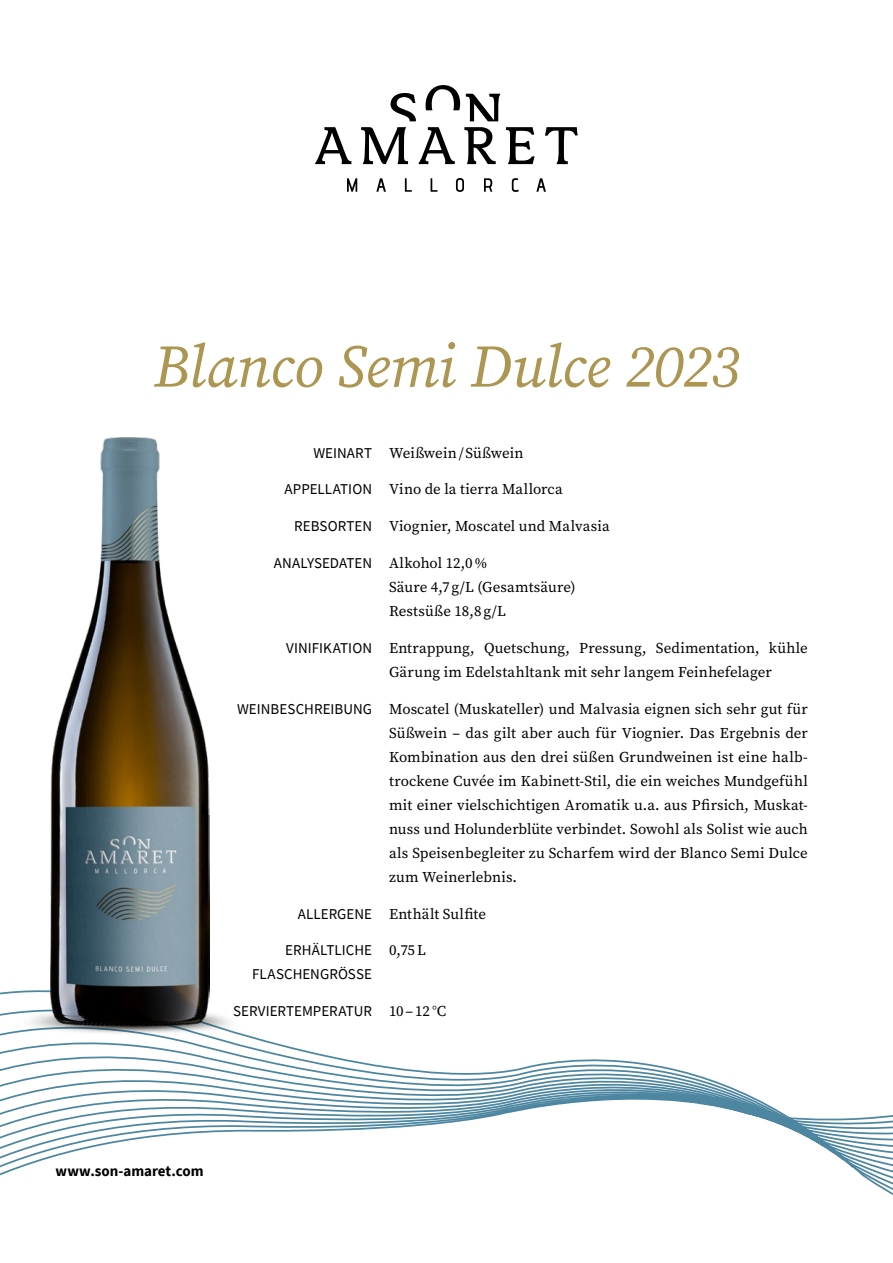
<style>
.page{position:relative;width:893px;height:1263px;background:#fff}
.page>*{position:absolute;margin:0;border:0;box-sizing:border-box;transform-origin:0 0}
.t1{font:italic 60px "Source Serif Variable";letter-spacing:-.015em;color:#ac9651}
.t2{font:15px/24px "Source Serif Pro";letter-spacing:.005em;color:#000}
.t3{font:15px/24px "Source Sans Pro";color:#000;text-align:right}
.t4{font:700 15px "Source Sans Pro";letter-spacing:-.005em;color:#000}
.s1{font-family:"Source Sans Pro"}
.s2{font-family:"Source Serif Pro"}
</style>
<div class="page">
<svg style="left:0;top:901px;width:893px;height:294px"></svg>
<svg style="left:315px;top:85px;width:263px;height:107px"></svg>
<img style="left:16px;top:1008px;width:227px;height:26px">
<img style="left:50px;top:438px;width:159px;height:587px">
<h1 class="t1" style="left:153px;top:326px;width:588px">Blanco Semi Dulce 2023</h1>
<p class="t2" style="left:313px;top:441px;width:212px"><span class="s1">WEINART</span> Weißwein/Süßwein</p>
<p class="t2" style="left:285px;top:477px;width:280px"><span class="s1">APPELLATION</span> Vino de la tierra Mallorca</p>
<p class="t2" style="left:294px;top:514px;width:317px"><span class="s1">REBSORTEN</span> Viognier, Moscatel und Malvasia</p>
<p class="t3" style="left:274px;top:551px;width:215px">ANALYSEDATEN <span class="s2">Alkohol 12,0%</span></p>
<p class="t2" style="left:389px;top:575px;width:188px">Säure 4,7g/L (Gesamtsäure)<br>Restsüße 18,8g/L</p>
<p class="t2" style="left:389px;top:636px;width:420px;text-indent:-103px"><span class="s1">VINIFIKATION</span> Entrappung, Quetschung, Pressung, Sedimentation, kühle<br>Gärung im Edelstahltank mit sehr langem Feinhefelager</p>
<p class="t2" style="left:389px;top:697px;width:420px;text-align:justify;text-indent:-152px"><span class="s1">WEINBESCHREIBUNG</span> Moscatel (Muskateller) und Malvasia eignen sich sehr gut für Süßwein – das gilt aber auch für Viognier. Das Ergebnis der Kombination aus den drei süßen Grundweinen ist eine halb&shy;trockene Cuvée im Kabinett-Stil, die ein weiches Mundgefühl mit einer vielschichtigen Aromatik u.a. aus Pfirsich, Muskat&shy;nuss und Holunderblüte verbindet. Sowohl als Solist wie auch als Speisenbegleiter zu Scharfem wird der Blanco Semi Dulce zum Weinerlebnis.</p>
<p class="t2" style="left:298px;top:901px;width:190px"><span class="s1">ALLERGENE</span> Enthält Sulfite</p>
<p class="t3" style="left:252px;top:938px;width:122px">ERHÄLTLICHE<br>FLASCHENGRÖSSE</p>
<p class="t2" style="left:389px;top:938px;width:38px">0,75L</p>
<p class="t3" style="left:233px;top:999px;width:215px">SERVIERTEMPERATUR <span class="s2">10–12 °C</span></p>
<p class="t4" style="left:56px;top:1161px;width:150px">www.son-amaret.com</p>
</div>
